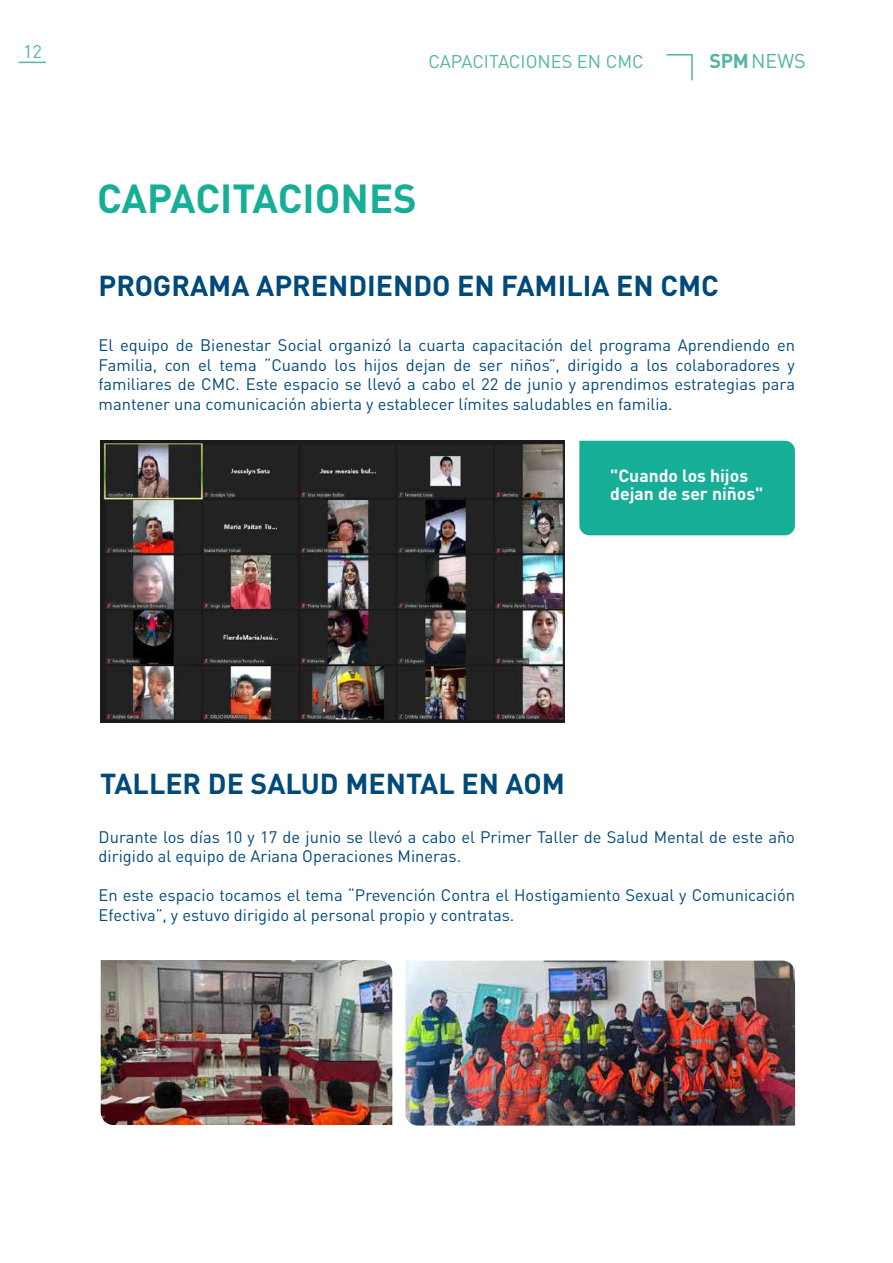
<style>
.page{position:relative;width:893px;height:1263px;background:#fff}
.page>*{position:absolute;margin:0;border:0;box-sizing:border-box;transform-origin:0 0}
.t1{font:700 40.05px "DIN Pro";color:#17ae98}
.t2{font:700 28.5px "DIN Pro";color:#004a7a}
.t3{font:19.8px "DIN";color:#55b5a3}
.t4{font:18.15px "DIN Pro";color:#55b5a3}
.t5{font:700 17.55px/17.5px "DIN Pro";color:#fff}
.t6{font:16.5px/19.5px "DIN Pro";color:#004a7a}
.s1{font-family:"DIN Pro";font-weight:700}
</style>
<div class="page">
<div style="left:579px;top:441px;width:216px;height:94px;background:#17ae98"></div>
<svg style="left:666px;top:54px;width:27px;height:27px"></svg>
<svg style="left:19px;top:62px;width:27px;height:1px"></svg>
<img style="left:405px;top:960px;width:390px;height:165px">
<img style="left:101px;top:960px;width:291px;height:165px">
<img style="left:101px;top:441px;width:464px;height:281px">
<p class="t4" style="left:23px;top:37px;width:20px">12</p>
<p class="t4" style="left:428px;top:47px;width:217px">CAPACITACIONES EN CMC</p>
<p class="t3" style="left:710px;top:48px;width:98px"><span class="s1">SPM</span>NEWS</p>
<h1 class="t1" style="left:97px;top:165px;width:321px">CAPACITACIONES</h1>
<h2 class="t2" style="left:99px;top:261px;width:622px">PROGRAMA APRENDIENDO EN FAMILIA EN CMC</h2>
<p class="t6" style="left:99px;top:334px;width:698px;text-align:justify">El equipo de Bienestar Social organizó la cuarta capacitación del programa Aprendiendo en Familia, con el tema “Cuando los hijos dejan de ser niños”, dirigido a los colaboradores y familiares de CMC. Este espacio se llevó a cabo el 22 de junio y aprendimos estrategias para mantener una comunicación abierta y establecer límites saludables en familia.</p>
<p class="t5" style="left:610px;top:465px;width:155px">"Cuando los hijos dejan de ser niños"</p>
<h2 class="t2" style="left:100px;top:760px;width:466px">TALLER DE SALUD MENTAL EN AOM</h2>
<p class="t6" style="left:99px;top:825px;width:698px">Durante los días 10 y 17 de junio se llevó a cabo el Primer Taller de Salud Mental de este año dirigido al equipo de Ariana Operaciones Mineras.</p>
<p class="t6" style="left:99px;top:884px;width:698px">En este espacio tocamos el tema “Prevención Contra el Hostigamiento Sexual y Comunicación<br>Efectiva”, y estuvo dirigido al personal propio y contratas.</p>
</div>
